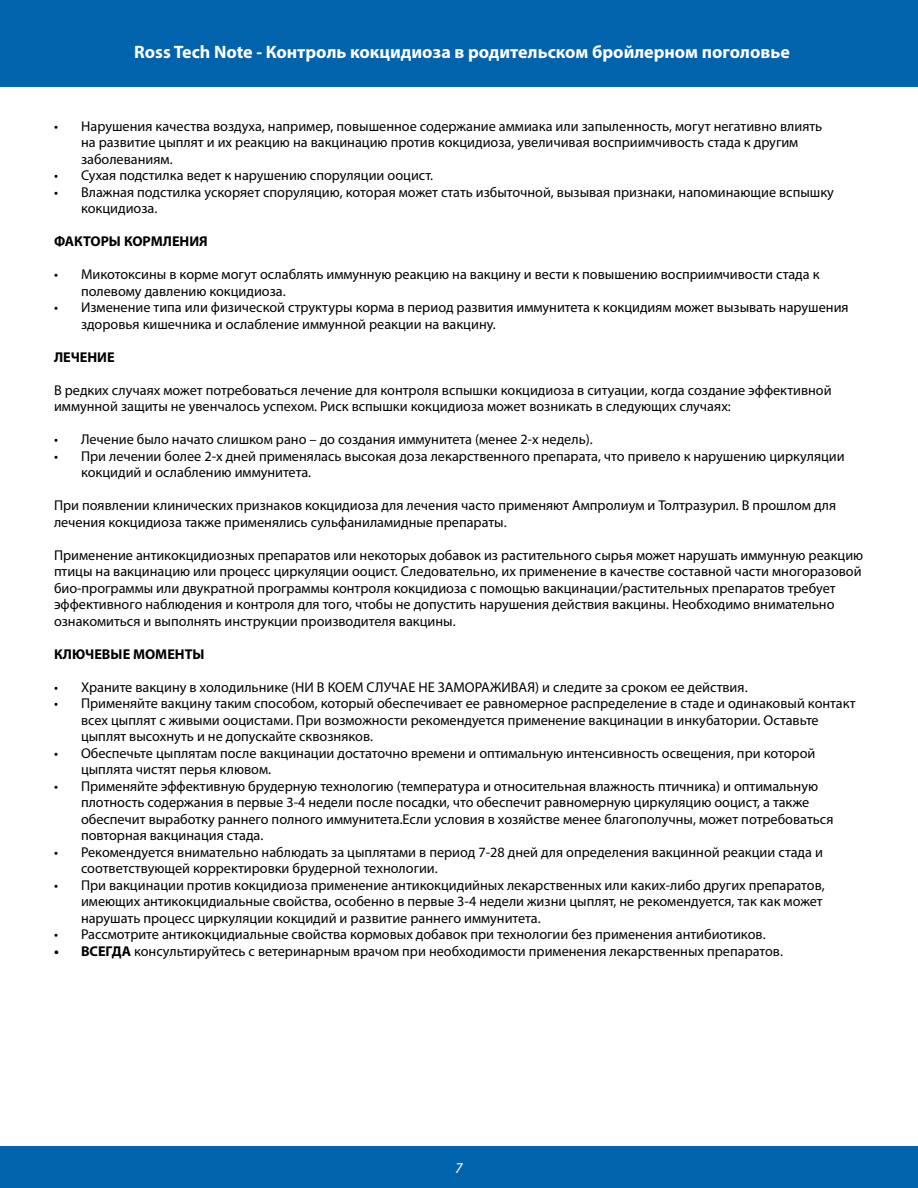
<style>
.page{position:relative;width:918px;height:1188px;background:#fff}
.page>*{position:absolute;margin:0;border:0;box-sizing:border-box;transform-origin:0 0}
.t1{font:700 18px "Myriad Pro";color:#fff}
.t2{font:italic 15px "Myriad Pro";color:#fff}
.t3{font:14.25px/16.5px "Myriad Pro";color:#000}
.t4{font:700 14.25px "Myriad Pro";color:#000}
.s1{font-weight:700}
</style>
<div class="page">
<div style="left:0;top:1146px;width:918px;height:42px;background:#0063ac"></div>
<div style="left:0;top:0;width:918px;height:87px;background:#0063ac"></div>
<p class="t1" style="left:134px;top:40px;width:657px">Ross Tech Note - Контроль кокцидиоза в родительском бройлерном поголовье</p>
<p class="t3" style="left:81px;top:118px;width:743px;text-indent:-27px">• Нарушения качества воздуха, например, повышенное содержание аммиака или запыленность, могут негативно влиять на развитие цыплят и их реакцию на вакцинацию против кокцидиоза, увеличивая восприимчивость стада к другим заболеваниям.</p>
<p class="t3" style="left:54px;top:167px;width:381px">• Сухая подстилка ведет к нарушению споруляции ооцист.</p>
<p class="t3" style="left:81px;top:184px;width:755px;text-indent:-27px">• Влажная подстилка ускоряет споруляцию, которая может стать избыточной, вызывая признаки, напоминающие вспышку кокцидиоза.</p>
<p class="t4" style="left:54px;top:232px;width:155px">ФАКТОРЫ КОРМЛЕНИЯ</p>
<p class="t3" style="left:81px;top:266px;width:740px;text-indent:-27px">• Микотоксины в корме могут ослаблять иммунную реакцию на вакцину и вести к повышению восприимчивости стада к полевому давлению кокцидиоза.</p>
<p class="t3" style="left:81px;top:299px;width:769px;text-indent:-27px">• Изменение типа или физической структуры корма в период развития иммунитета к кокцидиям может вызывать нарушения здоровья кишечника и ослабление иммунной реакции на вакцину.</p>
<p class="t4" style="left:54px;top:348px;width:62px">ЛЕЧЕНИЕ</p>
<p class="t3" style="left:54px;top:382px;width:779px">В редких случаях может потребоваться лечение для контроля вспышки кокцидиоза в ситуации, когда создание эффективной иммунной защиты не увенчалось успехом. Риск вспышки кокцидиоза может возникать в следующих случаях:</p>
<p class="t3" style="left:54px;top:431px;width:540px">• Лечение было начато слишком рано – до создания иммунитета (менее 2-х недель).</p>
<p class="t3" style="left:81px;top:448px;width:765px;text-indent:-27px">• При лечении более 2-х дней применялась высокая доза лекарственного препарата, что привело к нарушению циркуляции кокцидий и ослаблению иммунитета.</p>
<p class="t3" style="left:54px;top:497px;width:784px">При появлении клинических признаков кокцидиоза для лечения часто применяют Ампролиум и Толтразурил. В прошлом для лечения кокцидиоза также применялись сульфаниламидные препараты.</p>
<p class="t3" style="left:54px;top:547px;width:811px">Применение антикокцидиозных препаратов или некоторых добавок из растительного сырья может нарушать иммунную реакцию птицы на вакцинацию или процесс циркуляции ооцист. Следовательно, их применение в качестве составной части многоразовой био-программы или двукратной программы контроля кокцидиоза с помощью вакцинации/растительных препаратов требует эффективного наблюдения и контроля для того, чтобы не допустить нарушения действия вакцины. Необходимо внимательно ознакомиться и выполнять инструкции производителя вакцины.</p>
<p class="t4" style="left:54px;top:645px;width:152px">КЛЮЧЕВЫЕ МОМЕНТЫ</p>
<p class="t3" style="left:54px;top:679px;width:695px">• Храните вакцину в холодильнике (НИ В КОЕМ СЛУЧАЕ НЕ ЗАМОРАЖИВАЯ) и следите за сроком ее действия.</p>
<p class="t3" style="left:81px;top:695px;width:776px;text-indent:-27px">• Применяйте вакцину таким способом, который обеспечивает ее равномерное распределение в стаде и одинаковый контакт всех цыплят с живыми ооцистами. При возможности рекомендуется применение вакцинации в инкубатории. Оставьте цыплят высохнуть и не допускайте сквозняков.</p>
<p class="t3" style="left:81px;top:745px;width:736px;text-indent:-27px">• Обеспечьте цыплятам после вакцинации достаточно времени и оптимальную интенсивность освещения, при которой цыплята чистят перья клювом.</p>
<p class="t3" style="left:81px;top:778px;width:754px;text-indent:-27px">• Применяйте эффективную брудерную технологию (температура и относительная влажность птичника) и оптимальную плотность содержания в первые 3-4 недели после посадки, что обеспечит равномерную циркуляцию ооцист, а также обеспечит выработку раннего полного иммунитета.Если условия в хозяйстве менее благополучны, может потребоваться повторная вакцинация стада.</p>
<p class="t3" style="left:81px;top:844px;width:743px;text-indent:-27px">• Рекомендуется внимательно наблюдать за цыплятами в период 7-28 дней для определения вакцинной реакции стада и соответствующей корректировки брудерной технологии.</p>
<p class="t3" style="left:81px;top:877px;width:745px;text-indent:-27px">• При вакцинации против кокцидиоза применение антикокцидийных лекарственных или каких-либо других препаратов, имеющих антикокцидиальные свойства, особенно в первые 3-4 недели жизни цыплят, не рекомендуется, так как может нарушать процесс циркуляции кокцидий и развитие раннего иммунитета.</p>
<p class="t3" style="left:54px;top:926px;width:713px">• Рассмотрите антикокцидиальные свойства кормовых добавок при технологии без применения антибиотиков.</p>
<p class="t3" style="left:54px;top:943px;width:731px"><span class="s1">• ВСЕГДА</span> консультируйтесь с ветеринарным врачом при необходимости применения лекарственных препаратов.</p>
<p class="t2" style="left:455px;top:1158px;width:9px">7</p>
</div>
